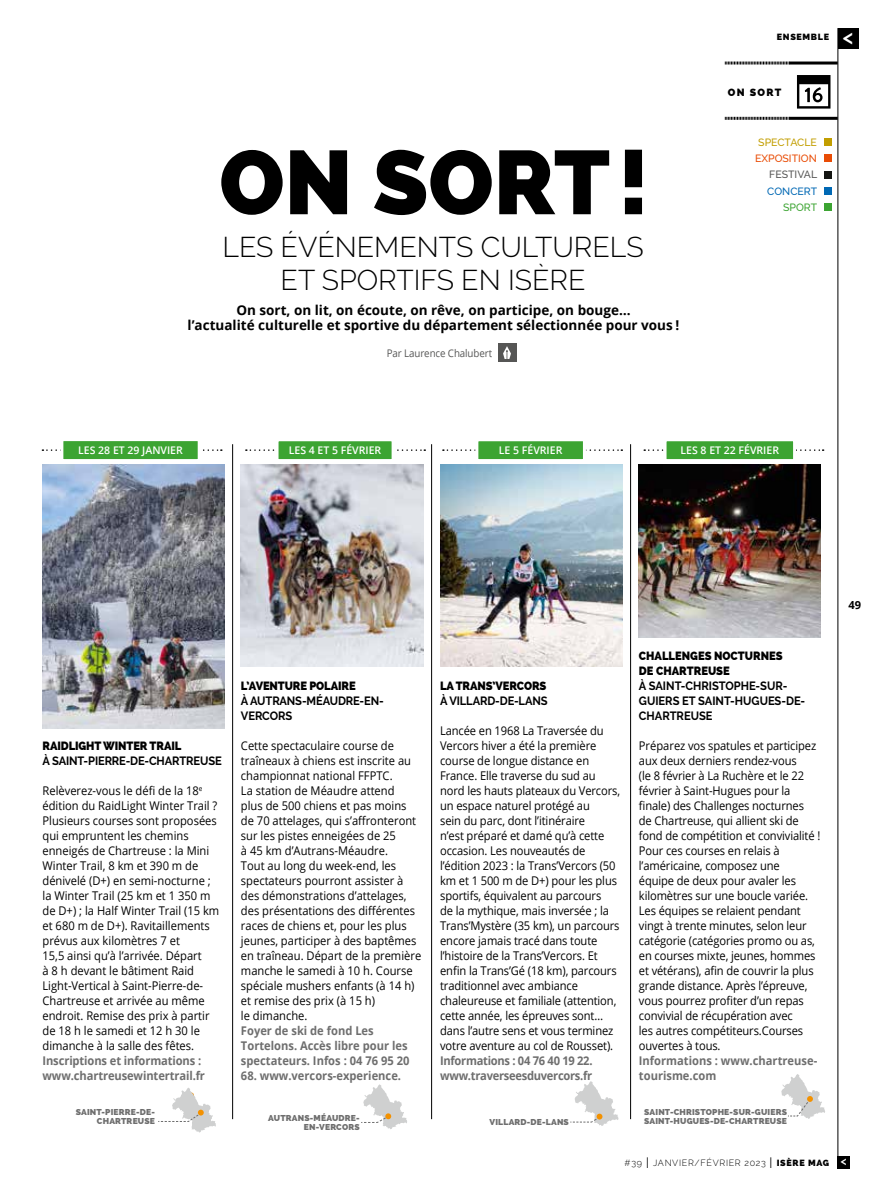
<style>
.page{position:relative;width:893px;height:1191px;background:#fff}
.page>*{position:absolute;margin:0;border:0;box-sizing:border-box;transform-origin:0 0}
.t1{font:800 90px "Raleway";color:#000}
.t2{font:300 28.5px/33px "Raleway";color:#000;text-align:center}
.t3{font:700 13.5px/15px "Open Sans";color:#000;text-align:center}
.t4{font:12px/15px "Open Sans";letter-spacing:-.01em;color:#000;scale:.93 1}
.t5{font:700 12px/15px "Open Sans";color:#6e6e6e;scale:.93 1}
.t6{font:700 12px/15px "Raleway";letter-spacing:-.01em;color:#000;scale:.93 1}
.t7{font:800 12px/15px "Raleway";letter-spacing:-.01em;color:#000;scale:.93 1}
.t8{font:700 12px/15px "Open Sans";letter-spacing:-.025em;color:#6e6e6e;scale:.93 1}
.t9{font:700 11.1px "Open Sans";color:#000}
.t10{font:600 10.5px "Open Sans";color:#fff}
.t11{font:10.5px "Open Sans";letter-spacing:-.01em;color:#565655;scale:.93 1}
.t12{font:500 10.5px "Raleway";color:#e94c05}
.t13{font:500 10.5px "Raleway";color:#c29e00}
.t14{font:500 10.5px "Raleway";color:#565655}
.t15{font:500 10.5px "Raleway";color:#0068b4}
.t16{font:800 10.5px "Raleway";letter-spacing:.125em;color:#000}
.t17{font:500 10.5px "Raleway";color:#3ca432}
.t18{font:300 9px "Raleway";letter-spacing:.075em;color:#000}
.t19{font:800 9px "Raleway";letter-spacing:.075em;color:#000}
.t20{font:800 8.55px/9px "Raleway";letter-spacing:.02em;color:#6e6e6e;text-align:right}
.s1{font-size:15px}
.s2{font-weight:800}
</style>
<div class="page">
<hr style="left:838px;top:28px;width:1px;height:1130px;background:#000">
<div style="left:838px;top:28px;width:21px;height:21px;background:#000"></div>
<div style="left:838px;top:1155px;width:12px;height:13px;background:#000"></div>
<hr style="left:790px;top:62px;width:48px;height:3px;background:#000">
<svg style="left:725px;top:62px;width:65px;height:3px"></svg>
<hr style="left:790px;top:117px;width:48px;height:3px;background:#000">
<svg style="left:725px;top:117px;width:65px;height:3px"></svg>
<div style="left:825px;top:138px;width:7px;height:8px;background:#c29e00"></div>
<div style="left:825px;top:154px;width:7px;height:8px;background:#e94c05"></div>
<div style="left:825px;top:171px;width:7px;height:8px;background:#141512"></div>
<div style="left:825px;top:187px;width:7px;height:8px;background:#0068b4"></div>
<div style="left:825px;top:203px;width:7px;height:8px;background:#3ca432"></div>
<svg style="left:797px;top:75px;width:33px;height:34px"></svg>
<svg style="left:246px;top:449px;width:179px;height:2px"></svg>
<img style="left:241px;top:465px;width:182px;height:201px">
<div style="left:277px;top:440px;width:116px;height:20px;background:#3ca432"></div>
<div style="left:276px;top:438px;width:119px;height:24px;border:3px solid #fff"></div>
<hr style="left:232px;top:444px;width:1px;height:675px;background:#000">
<hr style="left:431px;top:444px;width:1px;height:675px;background:#000">
<hr style="left:630px;top:444px;width:1px;height:675px;background:#000">
<svg style="left:42px;top:449px;width:180px;height:2px"></svg>
<img style="left:43px;top:465px;width:181px;height:264px">
<div style="left:62px;top:439px;width:137px;height:21px;background:#3ca432"></div>
<div style="left:60px;top:438px;width:141px;height:24px;border:3px solid #fff"></div>
<div style="left:498px;top:343px;width:18px;height:19px;background:#565655"></div>
<svg style="left:503px;top:346px;width:8px;height:13px"></svg>
<img style="left:440px;top:465px;width:182px;height:201px">
<img style="left:639px;top:465px;width:182px;height:173px">
<svg style="left:443px;top:449px;width:179px;height:2px"></svg>
<div style="left:477px;top:440px;width:107px;height:20px;background:#3ca432"></div>
<div style="left:475px;top:438px;width:111px;height:24px;border:3px solid #fff"></div>
<svg style="left:644px;top:449px;width:180px;height:2px"></svg>
<div style="left:665px;top:440px;width:130px;height:20px;background:#3ca432"></div>
<div style="left:663px;top:438px;width:133px;height:24px;border:3px solid #fff"></div>
<svg style="left:158px;top:1088px;width:58px;height:44px"></svg>
<svg style="left:361px;top:1084px;width:46px;height:45px"></svg>
<svg style="left:570px;top:1081px;width:49px;height:45px"></svg>
<svg style="left:781px;top:1074px;width:44px;height:45px"></svg>
<p class="t19" style="left:777px;top:31px;width:54px">ENSEMBLE</p>
<h1 class="t1" style="left:219px;top:130px;width:430px">ON SORT!</h1>
<h2 class="t2" style="left:222px;top:230px;width:423px">LES ÉVÉNEMENTS CULTURELS<br>ET SPORTIFS EN ISÈRE</h2>
<p class="t3" style="left:188px;top:302px;width:493px">On sort, on lit, on écoute, on rêve, on participe, on bouge…<br>l’actualité culturelle et sportive du département sélectionnée pour vous !</p>
<p class="t11" style="left:387px;top:346px;width:115px">Par Laurence Chalubert</p>
<p class="t16" style="left:728px;top:86px;width:55px">ON SORT</p>
<p class="t13" style="left:758px;top:136px;width:60px">SPECTACLE</p>
<p class="t12" style="left:755px;top:152px;width:63px">EXPOSITION</p>
<p class="t14" style="left:769px;top:169px;width:49px">FESTIVAL</p>
<p class="t15" style="left:767px;top:185px;width:51px">CONCERT</p>
<p class="t17" style="left:783px;top:201px;width:36px">SPORT</p>
<p class="t10" style="left:78px;top:443px;width:106px">LES 28 ET 29 JANVIER</p>
<p class="t10" style="left:289px;top:443px;width:94px">LES 4 ET 5 FÉVRIER</p>
<p class="t10" style="left:499px;top:443px;width:65px">LE 5 FÉVRIER</p>
<p class="t10" style="left:681px;top:443px;width:100px">LES 8 ET 22 FÉVRIER</p>
<p class="t7" style="left:43px;top:738px;width:151px">RAIDLIGHT WINTER TRAIL</p>
<p class="t6" style="left:43px;top:753px;width:194px">À SAINT-PIERRE-DE-CHARTREUSE</p>
<p class="t4" style="left:43px;top:783px;width:192px">Relèverez-vous le défi de la 18<sup>e </sup>édition du RaidLight Winter Trail ?<br>Plusieurs courses sont proposées qui empruntent les chemins enneigés de Chartreuse : la Mini<br>Winter Trail, 8 km et 390 m de dénivelé (D+) en semi-nocturne ; la Winter Trail (25 km et 1 350 m de D+) ; la Half Winter Trail (15 km et 680 m de D+). Ravitaillements prévus aux kilomètres 7 et<br>15,5 ainsi qu’à l’arrivée. Départ<br>à 8 h devant le bâtiment Raid<br>Light-Vertical à Saint-Pierre-de-<br>Chartreuse et arrivée au même endroit. Remise des prix à partir de 18 h le samedi et 12 h 30 le dimanche à la salle des fêtes.</p>
<p class="t5" style="left:43px;top:1053px;width:176px">Inscriptions et informations : www.chartreusewintertrail.fr</p>
<p class="t7" style="left:241px;top:678px;width:125px">L’AVENTURE POLAIRE</p>
<p class="t6" style="left:241px;top:693px;width:155px">À AUTRANS-MÉAUDRE-EN-<br>VERCORS</p>
<p class="t4" style="left:241px;top:738px;width:195px">Cette spectaculaire course de traîneaux à chiens est inscrite au championnat national FFPTC.<br>La station de Méaudre attend<br>plus de 500 chiens et pas moins de 70 attelages, qui s’affronteront sur les pistes enneigées de 25<br>à 45 km d’Autrans-Méaudre.<br>Tout au long du week-end, les spectateurs pourront assister à des démonstrations d’attelages, des présentations des différentes races de chiens et, pour les plus jeunes, participer à des baptêmes en traîneau. Départ de la première manche le samedi à 10 h. Course spéciale mushers enfants (à 14 h) et remise des prix (à 15 h)<br>le dimanche.</p>
<p class="t5" style="left:241px;top:1023px;width:183px">Foyer de ski de fond Les<br>Tortelons. Accès libre pour les spectateurs. Infos : 04 76 95 20</p>
<p class="t5" style="left:241px;top:1068px;width:174px">68. www.vercors-experience.</p>
<p class="t7" style="left:440px;top:678px;width:116px">LA TRANS’VERCORS</p>
<p class="t6" style="left:440px;top:693px;width:117px">À VILLARD-DE-LANS</p>
<p class="t4" style="left:440px;top:723px;width:195px">Lancée en 1968 La Traversée du<br>Vercors hiver a été la première course de longue distance en<br>France. Elle traverse du sud au nord les hauts plateaux du Vercors, un espace naturel protégé au<br>sein du parc, dont l’itinéraire<br>n’est préparé et damé qu’à cette occasion. Les nouveautés de l’édition 2023 : la Trans’Vercors (50 km et 1 500 m de D+) pour les plus sportifs, équivalent au parcours<br>de la mythique, mais inversée ; la<br>Trans’Mystère (35 km), un parcours encore jamais tracé dans toute l’histoire de la Trans’Vercors. Et enfin la Trans’Gé (18 km), parcours traditionnel avec ambiance chaleureuse et familiale (attention, cette année, les épreuves sont… dans l’autre sens et vous terminez votre aventure au col de Rousset).</p>
<p class="t8" style="left:440px;top:1053px;width:165px">Informations : 04 76 40 19 22. www.traverseesduvercors.fr</p>
<p class="t7" style="left:639px;top:648px;width:156px">CHALLENGES NOCTURNES<br>DE CHARTREUSE</p>
<p class="t6" style="left:639px;top:678px;width:180px">À SAINT-CHRISTOPHE-SUR-<br>GUIERS ET SAINT-HUGUES-DE-<br>CHARTREUSE</p>
<p class="t4" style="left:639px;top:738px;width:197px">Préparez vos spatules et participez aux deux derniers rendez-vous<br>(le 8 février à La Ruchère et le 22 février à Saint-Hugues pour la finale) des Challenges nocturnes<br>de Chartreuse, qui allient ski de fond de compétition et convivialité !<br>Pour ces courses en relais à l’américaine, composez une<br>équipe de deux pour avaler les kilomètres sur une boucle variée.<br>Les équipes se relaient pendant vingt à trente minutes, selon leur catégorie (catégories promo ou as, en courses mixte, jeunes, hommes et vétérans), afin de couvrir la plus grande distance. Après l’épreuve, vous pourrez profiter d’un repas convivial de récupération avec<br>les autres compétiteurs.Courses ouvertes à tous.</p>
<p class="t5" style="left:639px;top:1053px;width:193px">Informations : www.chartreuse&shy;tourisme.com</p>
<p class="t20" style="left:76px;top:1107px;width:81px">SAINT-PIERRE-DE-<br>CHARTREUSE</p>
<p class="t20" style="left:489px;top:1117px;width:81px">VILLARD-DE-LANS</p>
<p class="t20" style="left:644px;top:1107px;width:144px;text-align:left">SAINT-CHRISTOPHE-SUR-GUIERS<br>SAINT-HUGUES-DE-CHARTREUSE</p>
<p class="t20" style="left:268px;top:1113px;width:93px">AUTRANS-MÉAUDRE-<br>EN-VERCORS</p>
<p class="t18" style="left:625px;top:1157px;width:206px">#39 <span class="s1">I</span> JANVIER/FÉVRIER 2023 <span class="s1">I</span> <span class="s2">ISÈRE MAG</span></p>
<p class="t9" style="left:848px;top:597px;width:14px">49</p>
</div>
